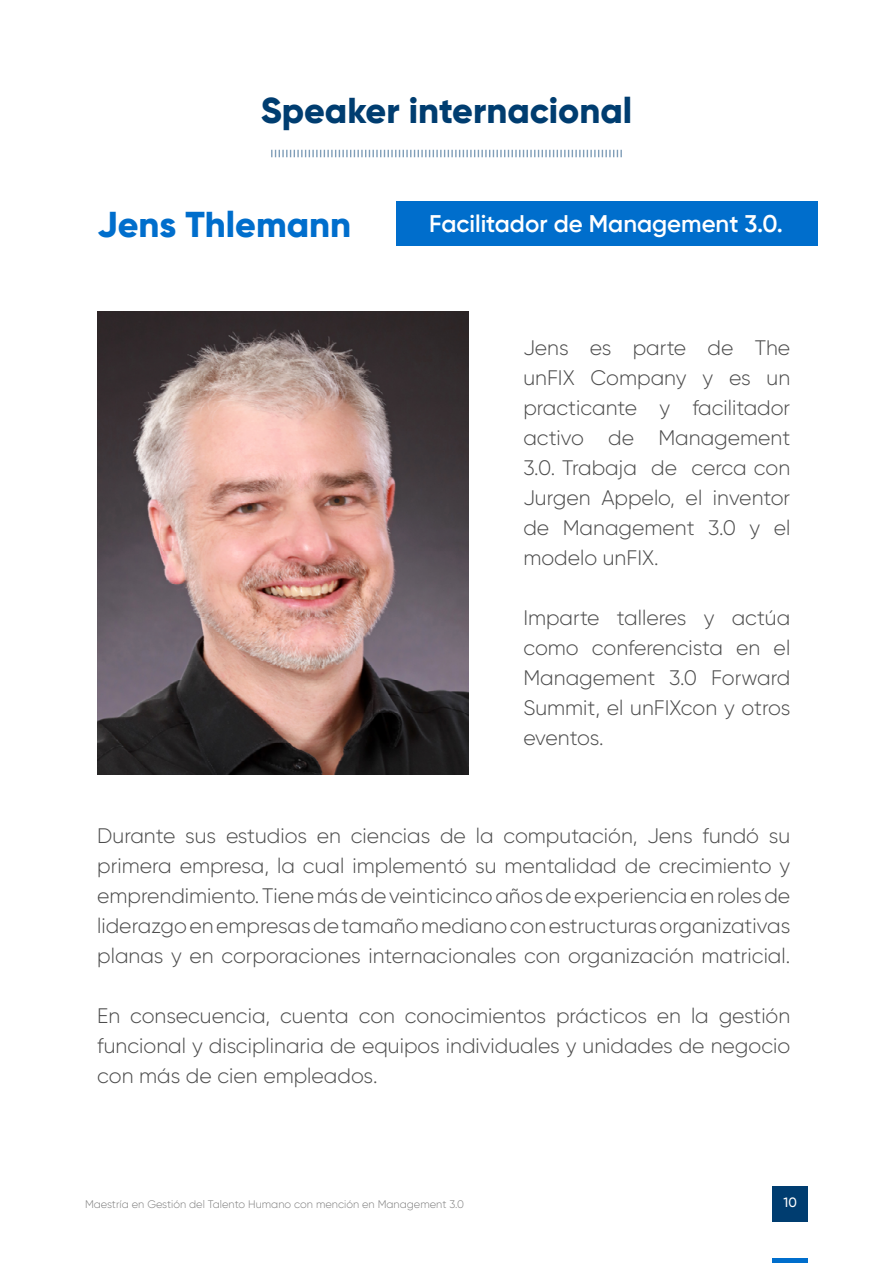
<style>
.page{position:relative;width:893px;height:1263px;background:#fff}
.page>*{position:absolute;margin:0;border:0;box-sizing:border-box;transform-origin:0 0}
.t1{font:800 36px "Gilroy";color:#003d70}
.t2{font:800 36px "Gilroy";color:#006ecc}
.t3{font:600 24px "Gilroy";color:#fff}
.t4{font:300 21px/30px "Gilroy";color:#4d4d4d;text-align:justify}
.t5{font:500 13.5px "Gilroy";color:#fff}
.t6{font:300 10.95px "Gilroy";color:#808080}
</style>
<div class="page">
<div style="left:396px;top:201px;width:421px;height:45px;background:#006ecc"></div>
<img style="left:97px;top:311px;width:371px;height:463px">
<svg style="left:271px;top:150px;width:351px;height:7px"></svg>
<div style="left:773px;top:1186px;width:35px;height:35px;background:#003d70"></div>
<hr style="left:773px;top:1259px;width:35px;height:4px;background:#006ecc">
<h1 class="t1" style="left:261px;top:88px;width:373px">Speaker internacional</h1>
<h1 class="t2" style="left:97px;top:202px;width:255px">Jens Thlemann</h1>
<p class="t3" style="left:429px;top:208px;width:355px">Facilitador de Management 3.0.</p>
<p class="t4" style="left:523px;top:332px;width:268px">Jens es parte de The unFIX Company y es un practicante y facilitador activo de Management 3.0. Trabaja de cerca con Jurgen Appelo, el inventor de Management 3.0 y el modelo unFIX.</p>
<p class="t4" style="left:523px;top:602px;width:268px">Imparte talleres y actúa como conferencista en el Management 3.0 Forward Summit, el unFIXcon y otros eventos.</p>
<p class="t4" style="left:97px;top:820px;width:695px">Durante sus estudios en ciencias de la computación, Jens fundó su primera empresa, la cual implementó su mentalidad de crecimiento y emprendimiento. Tiene más de veinticinco años de experiencia en roles de liderazgo en empresas de tamaño mediano con estructuras organizativas planas y en corporaciones internacionales con organización matricial.</p>
<p class="t4" style="left:97px;top:1000px;width:695px">En consecuencia, cuenta con conocimientos prácticos en la gestión funcional y disciplinaria de equipos individuales y unidades de negocio con más de cien empleados.</p>
<p class="t6" style="left:85px;top:1197px;width:380px">Maestría en Gestión del Talento Humano con mención en Management 3.0</p>
<p class="t5" style="left:784px;top:1194px;width:15px">10</p>
</div>
